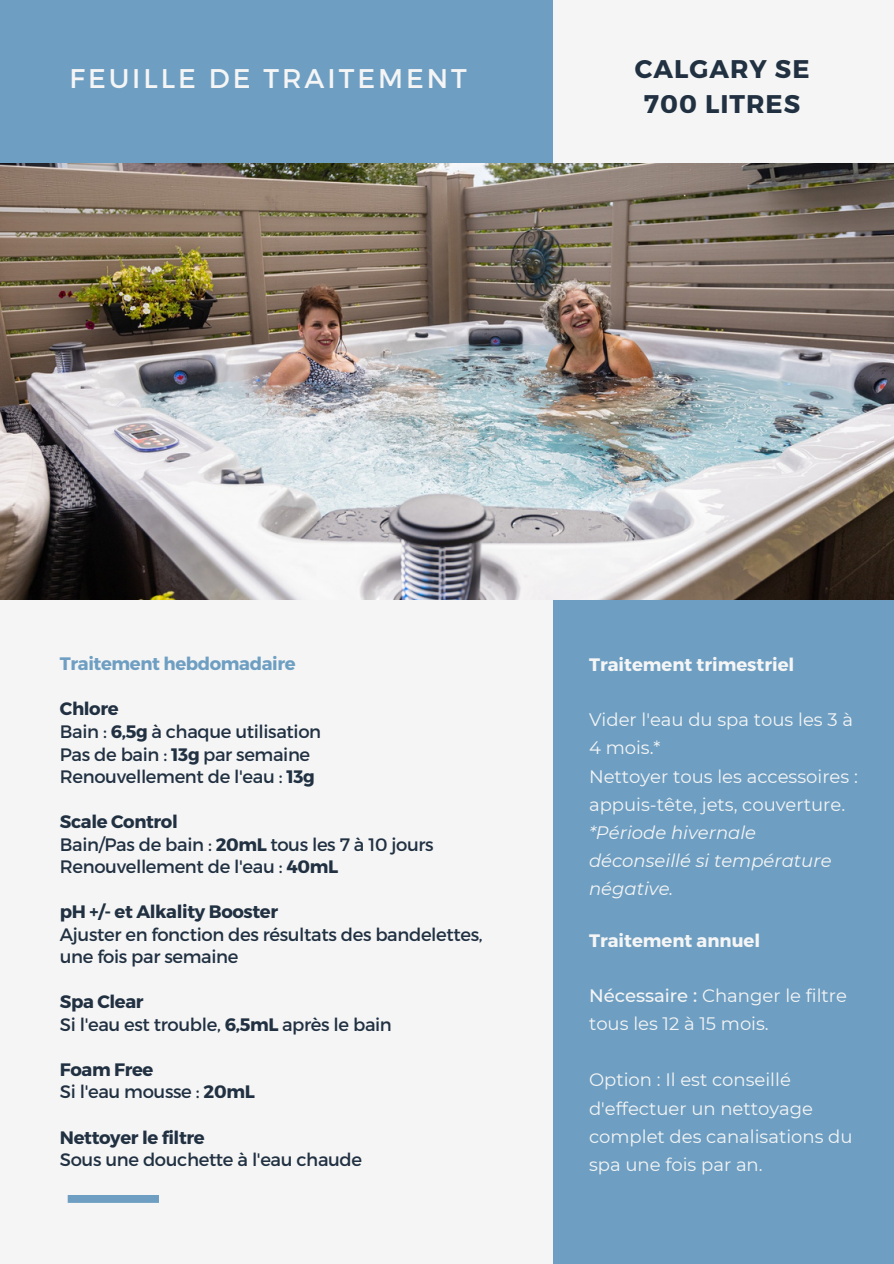
<style>
.page{position:relative;width:894px;height:1264px;background:#fff}
.page>*{position:absolute;margin:0;border:0;box-sizing:border-box;transform-origin:0 0}
.t1{font:27px "Montserrat";letter-spacing:.11em;color:#f5f5f5}
.t2{font:700 25.5px/35px "Montserrat";letter-spacing:.04em;color:#213142;text-align:center}
.t3{font:18px/22.5px "Montserrat";letter-spacing:-.02em;color:#213142}
.t4{font:18px/28.2px "Montserrat";color:#f5f5f5}
.t5{font:italic 18px/28.2px "Montserrat";color:#f5f5f5}
.t6{font:700 18px "Montserrat";letter-spacing:-.02em;color:#213142}
.t7{font:700 18px "Montserrat";color:#f5f5f5}
.t8{font:700 18px "Montserrat";letter-spacing:-.02em;color:#6e9fc2}
.s1{font-weight:700}
.s2{font-weight:500}
</style>
<div class="page">
<div style="left:0;top:0;width:893px;height:1263px;background:#f5f5f5"></div>
<div style="left:552px;top:558px;width:341px;height:705px;background:#6e9fc2"></div>
<div style="left:0;top:0;width:552px;height:190px;background:#6e9fc2"></div>
<img style="left:0;top:163px;width:893px;height:436px">
<div style="left:68px;top:1194px;width:91px;height:8px;background:#6e9fc2"></div>
<h1 class="t1" style="left:69px;top:60px;width:398px">FEUILLE DE TRAITEMENT</h1>
<h2 class="t2" style="left:634px;top:50px;width:176px">CALGARY SE<br>700 LITRES</h2>
<p class="t8" style="left:60px;top:652px;width:237px">Traitement hebdomadaire</p>
<p class="t3" style="left:60px;top:697px;width:263px"><span class="s1">Chlore<br></span>Bain : <span class="s1">6,5g</span> à chaque utilisation<br>Pas de bain : <span class="s1">13g</span> par semaine<br>Renouvellement de l'eau : <span class="s1">13g</span></p>
<p class="t3" style="left:60px;top:809px;width:375px"><span class="s1">Scale Control<br></span>Bain/Pas de bain : <span class="s1">20mL</span> tous les 7 à 10 jours<br>Renouvellement de l'eau : <span class="s1">40mL</span></p>
<p class="t6" style="left:60px;top:900px;width:220px">pH +/- et Alkality Booster</p>
<p class="t3" style="left:60px;top:922px;width:424px">Ajuster en fonction des résultats des bandelettes, une fois par semaine</p>
<p class="t3" style="left:60px;top:989px;width:333px"><span class="s1">Spa Clear<br></span>Si l'eau est trouble, <span class="s1">6,5mL</span> après le bain</p>
<p class="t3" style="left:60px;top:1057px;width:196px"><span class="s1">Foam Free<br></span>Si l'eau mousse : <span class="s1">20mL</span></p>
<p class="t6" style="left:60px;top:1125px;width:146px">Nettoyer le filtre</p>
<p class="t3" style="left:60px;top:1147px;width:304px">Sous une douchette à l'eau chaude</p>
<p class="t7" style="left:589px;top:653px;width:207px">Traitement trimestriel</p>
<p class="t4" style="left:589px;top:705px;width:270px">Vider l'eau du spa tous les 3 à<br>4 mois.*<br>Nettoyer tous les accessoires : appuis-tête, jets, couverture.</p>
<p class="t5" style="left:589px;top:818px;width:244px">*Période hivernale déconseillé si température négative.</p>
<p class="t7" style="left:589px;top:928px;width:173px">Traitement annuel</p>
<p class="t4" style="left:589px;top:981px;width:259px"><span class="s2">Nécessaire :</span> Changer le filtre tous les 12 à 15 mois.</p>
<p class="t4" style="left:589px;top:1065px;width:265px">Option : Il est conseillé d'effectuer un nettoyage complet des canalisations du spa une fois par an.</p>
</div>
